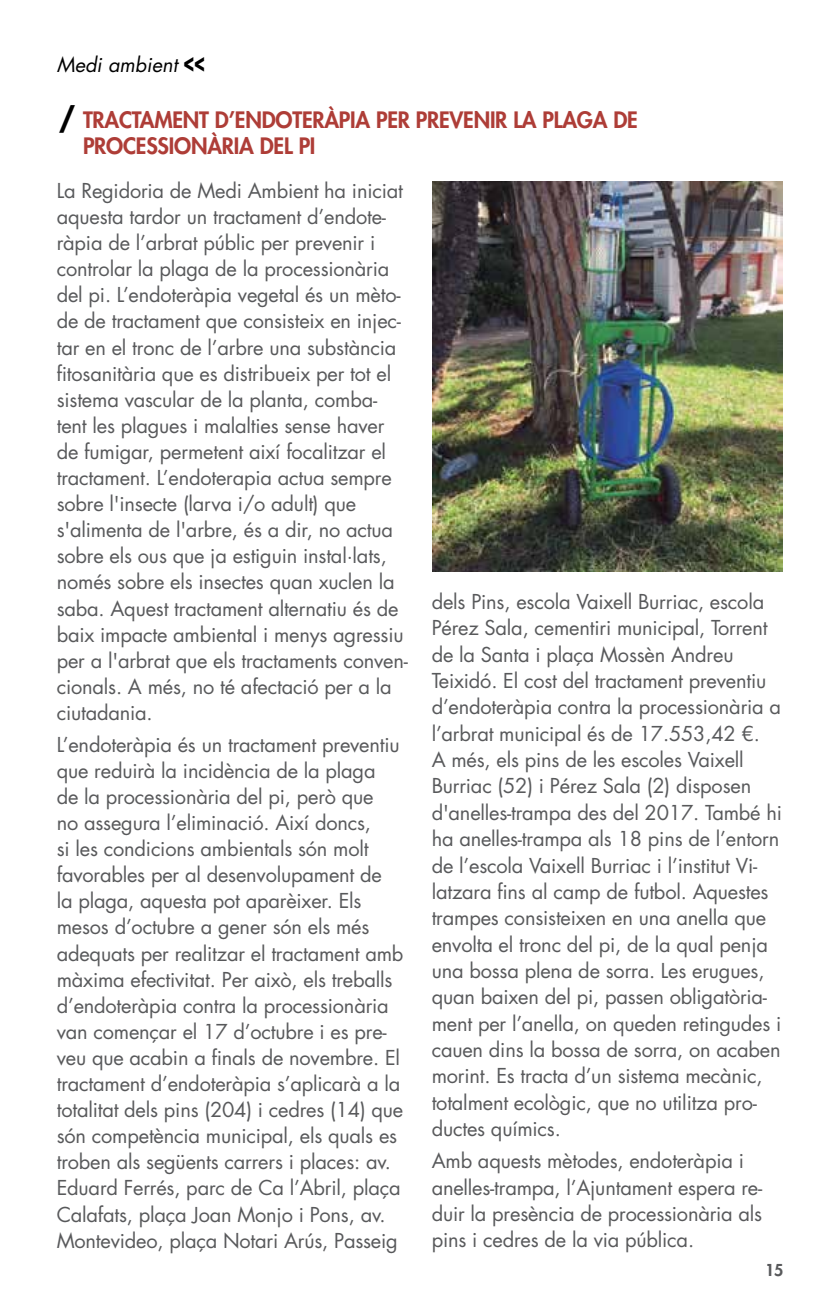
<style>
.page{position:relative;width:840px;height:1304px;background:#fff}
.page>*{position:absolute;margin:0;border:0;box-sizing:border-box;transform-origin:0 0}
.t1{font:700 30px "Futura Std";color:#000}
.t2{font:800 22px "Futura Std";letter-spacing:-.01em;color:#ae3d37}
.t3{font:20px/26.2px "Futura Std";letter-spacing:-.01em;color:#58595b}
.t4{font:italic 20px "Futura Std";color:#000}
.t5{font:800 16px "Futura Std";color:#58595b}
.s1{font-weight:800;font-style:normal;font-size:30px}
</style>
<div class="page">
<img style="left:432px;top:181px;width:350px;height:391px">
<p class="t4" style="left:57px;top:52px;width:149px">Medi ambient <span class="s1">&lt;&lt;</span></p>
<p class="t2" style="left:83px;top:106px;width:206px">TRACTAME NT D’ENDOTER</p>
<p class="t2" style="left:324px;top:106px;width:64px">ÀPIA PER</p>
<p class="t2" style="left:415px;top:106px;width:221px">PREVENIR LA PLAGA DE</p>
<p class="t2" style="left:83px;top:132px;width:14px">PROCE</p>
<p class="t2" style="left:146px;top:132px;width:170px">SSIONÀRIA DEL PI</p>
<h1 class="t1" style="left:58px;top:99px;width:19px">/</h1>
<p class="t3" style="left:57px;top:178px;width:352px">La Regidoria de Medi Ambient ha iniciat aquesta tardor un tractament d’endote&shy;ràpia de l’arbrat públic per prevenir i controlar la plaga de la processionària del pi. L’endoteràpia vegetal és un mèto&shy;de de tractament que consisteix en injec&shy;tar en el tronc de l’arbre una substància fitosanitària que es distribueix per tot el sistema vascular de la planta, comba&shy;tent les plagues i malalties sense haver de fumigar, permetent així focalitzar el tractament. L’endoterapia actua sempre sobre l'insecte (larva i/o adult) que s'alimenta de l'arbre, és a dir, no actua sobre els ous que ja estiguin instal·lats, només sobre els insectes quan xuclen la saba. Aquest tractament alternatiu és de baix impacte ambiental i menys agressiu per a l'arbrat que els tractaments conven&shy;cionals. A més, no té afectació per a la ciutadania.</p>
<p class="t3" style="left:57px;top:731px;width:348px">L’endoteràpia és un tractament preventiu que reduirà la incidència de la plaga<br>de la processionària del pi, però que<br>no assegura l’eliminació. Així doncs,<br>si les condicions ambientals són molt favorables per al desenvolupament de<br>la plaga, aquesta pot aparèixer. Els mesos d’octubre a gener són els més adequats per realitzar el tractament amb màxima efectivitat. Per això, els treballs d’endoteràpia contra la processionària van començar el 17 d’octubre i es pre&shy;veu que acabin a finals de novembre. El tractament d’endoteràpia s’aplicarà a la totalitat dels pins (204) i cedres (14) que són competència municipal, els quals es troben als següents carrers i places: av.<br>Eduard Ferrés, parc de Ca l’Abril, plaça Calafats, plaça Joan Monjo i Pons, av.<br>Montevideo, plaça Notari Arús, Passeig</p>
<p class="t3" style="left:431px;top:589px;width:351px">dels Pins, escola Vaixell Burriac, escola Pérez Sala, cementiri municipal, Torrent de la Santa i plaça Mossèn Andreu Teixidó. El cost del tractament preventiu d’endoteràpia contra la processionària a l’arbrat municipal és de 17.553,42 €.<br>A més, els pins de les escoles Vaixell Burriac (52) i Pérez Sala (2) disposen d'anelles-trampa des del 2017. També hi ha anelles-trampa als 18 pins de l’entorn de l’escola Vaixell Burriac i l’institut Vi&shy;latzara fins al camp de futbol. Aquestes trampes consisteixen en una anella que envolta el tronc del pi, de la qual penja una bossa plena de sorra. Les erugues, quan baixen del pi, passen obligatòria&shy;ment per l’anella, on queden retingudes i cauen dins la bossa de sorra, on acaben morint. Es tracta d’un sistema mecànic, totalment ecològic, que no utilitza pro&shy;ductes químics.</p>
<p class="t3" style="left:431px;top:1148px;width:332px">Amb aquests mètodes, endoteràpia i anelles-trampa, l’Ajuntament espera re&shy;duir la presència de processionària als pins i cedres de la via pública.</p>
<p class="t5" style="left:764px;top:1260px;width:20px">15</p>
</div>
